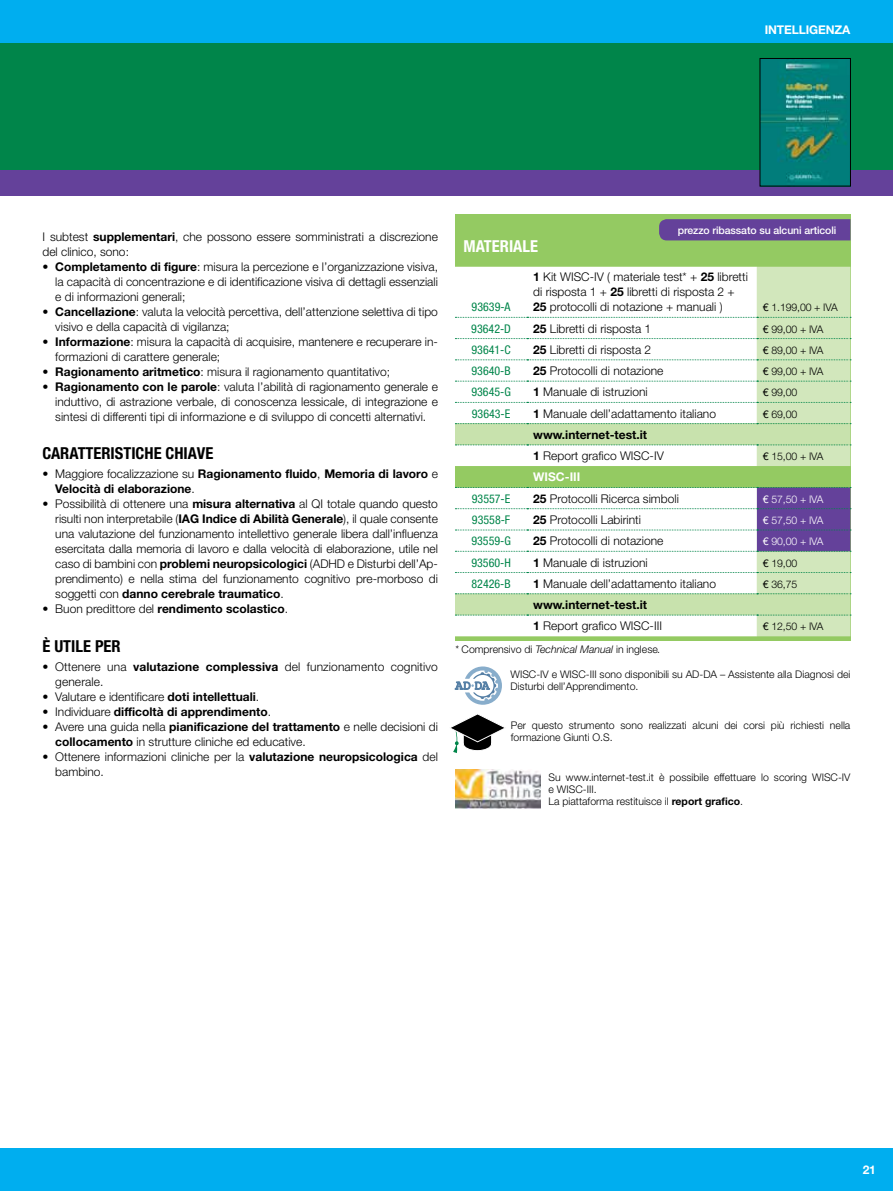
<style>
.page{position:relative;width:893px;height:1191px;background:#fff}
.page>*{position:absolute;margin:0;border:0;box-sizing:border-box;transform-origin:0 0}
.t1{font:700 condensed 16.5px "Helvetica Neue LT Std";color:#000}
.t2{font:700 condensed 16.5px "Helvetica Neue LT Std";color:#fff}
.t3{font:300 12px/15px "Helvetica Neue LT Std";color:#000}
.t4{font:700 12px/21.3px "Helvetica Neue LT Std";color:#000}
.t5{font:condensed 12px "Helvetica Neue LT Std";color:#00854a}
.t6{font:700 12px "Helvetica Neue LT Std";color:#fff}
.t7{font:300 10.5px/12px "Helvetica Neue LT Std";color:#000}
.t8{font:500 10.5px "Helvetica Neue LT Std";letter-spacing:-.01em;color:#fff}
.t9{font:300 10.5px "Helvetica Neue LT Std";letter-spacing:-.01em;color:#fff}
.s1{font-weight:700}
.s2{font-weight:300}
.s3{font-weight:400}
.s4{font-style:italic}
</style>
<div class="page">
<div style="left:0;top:1148px;width:893px;height:43px;background:#00aeef"></div>
<hr style="left:0;top:0;width:1px;height:43px;background:#00aeef">
<div style="left:0;top:43px;width:893px;height:127px;background:#00854a"></div>
<div style="left:0;top:170px;width:893px;height:26px;background:#64419a"></div>
<img style="left:762px;top:60px;width:87px;height:124px">
<div style="left:760px;top:58px;width:91px;height:128px;border:1px solid #000"></div>
<div style="left:455px;top:214px;width:395px;height:426px;background:#94ca62"></div>
<svg style="left:455px;top:267px;width:396px;height:369px;background:#e2eddd"></svg>
<svg style="left:450px;top:714px;width:55px;height:39px"></svg>
<svg style="left:455px;top:666px;width:47px;height:38px"></svg>
<img style="left:455px;top:769px;width:85px;height:39px">
<div style="left:659px;top:219px;width:191px;height:21px;background:#64419a"></div>
<div style="left:0;top:0;width:893px;height:42px;background:#00aeef"></div>
<p class="t6" style="left:765px;top:22px;width:12px">Intelligenza</p>
<p class="t3" style="left:43px;top:228px;width:397px">I subtest <span class="s1">supplementari</span>, che possono essere somministrati a discrezione del clinico, sono:</p>
<p class="t3" style="left:55px;top:258px;width:384px;text-align:justify;text-indent:-13px"><span class="s1">• Completamento di figure</span>: misura la percezione e l’organizzazione visiva, la capacità di concentrazione e di identificazione visiva di dettagli essenziali e di informazioni generali;</p>
<p class="t3" style="left:55px;top:303px;width:384px;text-indent:-13px"><span class="s1">• Cancellazione</span>: valuta la velocità percettiva, dell’attenzione selettiva di tipo visivo e della capacità di vigilanza;</p>
<p class="t3" style="left:55px;top:333px;width:384px;text-indent:-13px"><span class="s1">• Informazione</span>: misura la capacità di acquisire, mantenere e recuperare in&shy;formazioni di carattere generale;</p>
<p class="t3" style="left:43px;top:363px;width:349px"><span class="s1">• Ragionamento aritmetico</span>: misura il ragionamento quantitativo;</p>
<p class="t3" style="left:55px;top:378px;width:384px;text-align:justify;text-indent:-13px"><span class="s1">• Ragionamento con le parole</span>: valuta l’abilità di ragionamento generale e induttivo, di astrazione verbale, di conoscenza lessicale, di integrazione e sintesi di differenti tipi di informazione e di sviluppo di concetti alternativi.</p>
<h1 class="t1" style="left:43px;top:443px;width:172px">CARATTERISTICHE CHIAVE</h1>
<p class="t4" style="left:55px;top:466px;width:384px;line-height:15px;text-indent:-13px">• <span class="s2">Maggiore focalizzazione su</span> Ragionamento fluido<span class="s2">,</span> Memoria di lavoro <span class="s2">e<br></span>Velocità di elaborazione<span class="s2">.</span></p>
<p class="t3" style="left:55px;top:496px;width:384px;text-align:justify;text-indent:-13px"><span class="s1">•</span> Possibilità di ottenere una <span class="s1">misura alternativa</span> al QI totale quando questo risulti non interpretabile (<span class="s1">IAG Indice di Abilità Generale</span>), il quale consente una valutazione del funzionamento intellettivo generale libera dall’influenza esercitata dalla memoria di lavoro e dalla velocità di elaborazione, utile nel caso di bambini con <span class="s1">problemi neuropsicologici</span> (ADHD e Disturbi dell’Ap&shy;prendimento) e nella stima del funzionamento cognitivo pre-morboso di soggetti con <span class="s1">danno cerebrale traumatico</span>.</p>
<p class="t4" style="left:43px;top:598px;width:247px">• <span class="s2">Buon predittore del</span> rendimento scolastico<span class="s2">.</span></p>
<h1 class="t1" style="left:43px;top:636px;width:80px">È UTILE PER</h1>
<p class="t3" style="left:55px;top:659px;width:384px;text-indent:-13px"><span class="s1">•</span> Ottenere una <span class="s1">valutazione complessiva</span> del funzionamento cognitivo generale.</p>
<p class="t3" style="left:43px;top:689px;width:218px"><span class="s1">•</span> Valutare e identificare <span class="s1">doti intellettuali</span>.</p>
<p class="t4" style="left:43px;top:701px;width:230px">• <span class="s2">Individuare</span> difficoltà di apprendimento<span class="s2">.</span></p>
<p class="t3" style="left:55px;top:719px;width:384px;text-indent:-13px"><span class="s1">•</span> Avere una guida nella <span class="s1">pianificazione del trattamento</span> e nelle decisioni di <span class="s1">collocamento</span> in strutture cliniche ed educative.</p>
<p class="t3" style="left:55px;top:749px;width:384px;text-indent:-13px"><span class="s1">•</span> Ottenere informazioni cliniche per la <span class="s1">valutazione neuropsicologica</span> del bambino.</p>
<h1 class="t2" style="left:463px;top:236px;width:76px">MATERIALE</h1>
<p class="t8" style="left:678px;top:223px;width:160px">prezzo ribassato su alcuni articoli</p>
<p class="t5" style="left:472px;top:300px;width:41px">93639-A</p>
<p class="t3" style="left:533px;top:269px;width:216px"><span class="s1">1</span> Kit WISC-IV ( materiale test* + <span class="s1">25</span> libretti di risposta 1 + <span class="s1">25</span> libretti di risposta 2 +<br><span class="s1">25</span> protocolli di notazione + manuali )</p>
<p class="t7" style="left:763px;top:301px;width:76px"><span class="s3">€</span> 1.199,00 + IVA</p>
<p class="t5" style="left:471px;top:321px;width:41px">93642-D</p>
<p class="t3" style="left:533px;top:320px;width:120px"><span class="s1">25</span> Libretti di risposta 1</p>
<p class="t7" style="left:763px;top:323px;width:62px"><span class="s3">€</span> 99,00 + IVA</p>
<p class="t5" style="left:471px;top:343px;width:41px">93641-C</p>
<p class="t3" style="left:533px;top:342px;width:120px"><span class="s1">25</span> Libretti di risposta 2</p>
<p class="t7" style="left:763px;top:344px;width:62px"><span class="s3">€</span> 89,00 + IVA</p>
<p class="t5" style="left:471px;top:364px;width:41px">93640-B</p>
<p class="t3" style="left:533px;top:363px;width:132px"><span class="s1">25</span> Protocolli di notazione</p>
<p class="t7" style="left:763px;top:365px;width:62px"><span class="s3">€</span> 99,00 + IVA</p>
<p class="t5" style="left:471px;top:385px;width:41px">93645-G</p>
<p class="t3" style="left:533px;top:384px;width:116px"><span class="s1">1</span> Manuale di istruzioni</p>
<p class="t7" style="left:763px;top:386px;width:36px"><span class="s3">€</span> 99,00</p>
<p class="t5" style="left:472px;top:406px;width:40px">93643-E</p>
<p class="t3" style="left:533px;top:405px;width:184px"><span class="s1">1</span> Manuale dell’adattamento italiano</p>
<p class="t7" style="left:763px;top:408px;width:36px"><span class="s3">€</span> 69,00</p>
<p class="t4" style="left:533px;top:424px;width:132px">www.internet-test.it<br>1 <span class="s2">Report grafico WISC-IV</span></p>
<p class="t7" style="left:763px;top:450px;width:62px"><span class="s3">€</span> 15,00 + IVA</p>
<p class="t6" style="left:533px;top:470px;width:49px">WISC-III</p>
<p class="t5" style="left:472px;top:491px;width:40px">93557-E</p>
<p class="t3" style="left:533px;top:491px;width:147px"><span class="s1">25</span> Protocolli Ricerca simboli</p>
<p class="t9" style="left:763px;top:492px;width:62px"><span class="s3">€</span> 57,50 + IVA</p>
<p class="t5" style="left:472px;top:513px;width:40px">93558-F</p>
<p class="t3" style="left:533px;top:512px;width:109px"><span class="s1">25</span> Protocolli Labirinti</p>
<p class="t9" style="left:763px;top:514px;width:62px"><span class="s3">€</span> 57,50 + IVA</p>
<p class="t5" style="left:471px;top:534px;width:41px">93559-G</p>
<p class="t3" style="left:533px;top:533px;width:132px"><span class="s1">25</span> Protocolli di notazione</p>
<p class="t9" style="left:763px;top:535px;width:62px"><span class="s3">€</span> 90,00 + IVA</p>
<p class="t5" style="left:471px;top:555px;width:41px">93560-H</p>
<p class="t3" style="left:533px;top:554px;width:116px"><span class="s1">1</span> Manuale di istruzioni</p>
<p class="t7" style="left:763px;top:556px;width:36px"><span class="s3">€</span> 19,00</p>
<p class="t5" style="left:471px;top:576px;width:41px">82426-B</p>
<p class="t3" style="left:533px;top:576px;width:184px"><span class="s1">1</span> Manuale dell’adattamento italiano</p>
<p class="t7" style="left:763px;top:578px;width:36px"><span class="s3">€</span> 36,75</p>
<p class="t4" style="left:533px;top:594px;width:130px">www.internet-test.it<br>1 <span class="s2">Report grafico WISC-III</span></p>
<p class="t7" style="left:763px;top:620px;width:62px"><span class="s3">€</span> 12,50 + IVA</p>
<p class="t7" style="left:455px;top:642px;width:207px"><span class="s4">*</span> Comprensivo di <span class="s4">Technical Manual</span> in inglese<span class="s4">.</span></p>
<p class="t7" style="left:510px;top:668px;width:341px">WISC-IV e WISC-III sono disponibili su AD-DA – Assistente alla Diagnosi dei<br>Disturbi dell’Apprendimento.</p>
<p class="t7" style="left:511px;top:719px;width:341px">Per questo strumento sono realizzati alcuni dei corsi più richiesti nella formazione Giunti O.S.</p>
<p class="t7" style="left:549px;top:770px;width:303px">Su www.internet-test.it è possibile effettuare lo scoring WISC-IV e WISC-III.<br>La piattaforma restituisce il <span class="s1">report grafico</span>.</p>
<p class="t6" style="left:863px;top:1162px;width:15px">21</p>
</div>
